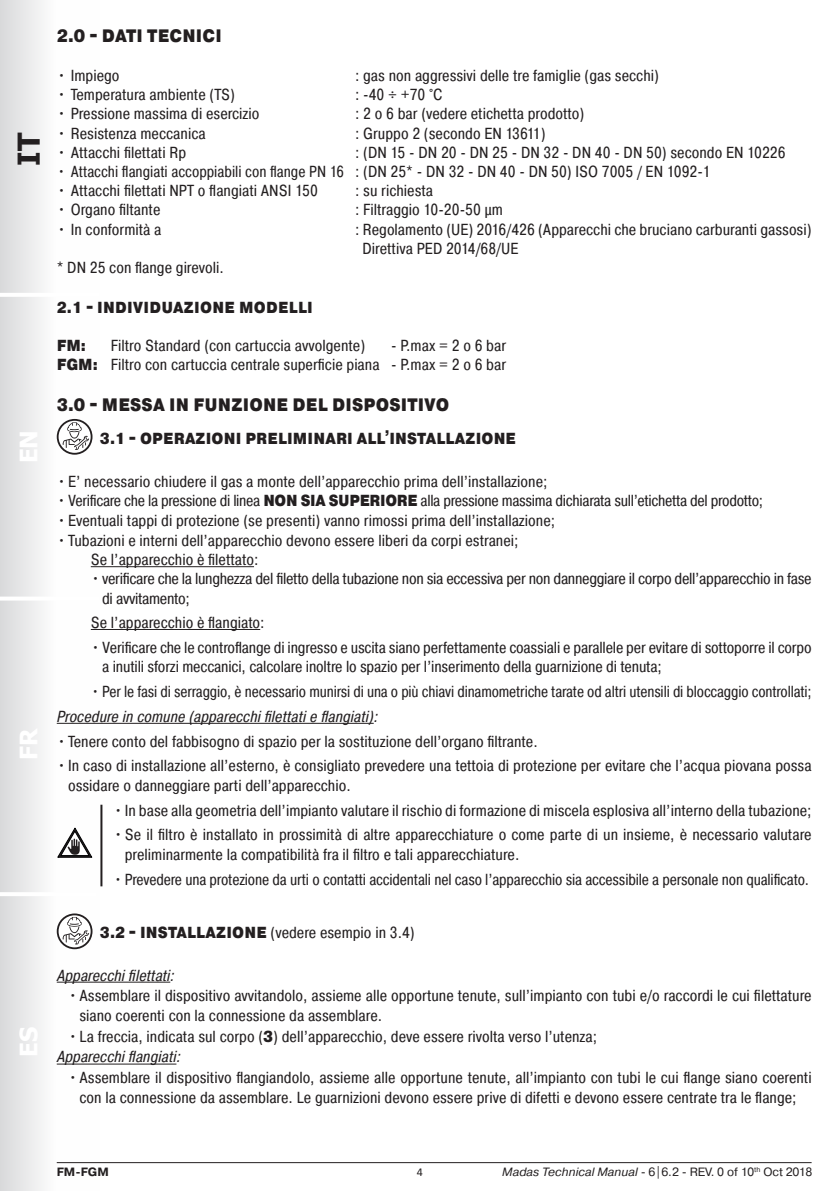
<style>
.page{position:relative;width:840px;height:1191px;background:#fff}
.page>*{position:absolute;margin:0;border:0;box-sizing:border-box;transform-origin:0 0}
.t1{font:700 30px "Tahoma";color:#231f20}
.t2{font:700 24px "Tahoma";color:#fff}
.t3{font:900 18px "Pragmatica Cond";letter-spacing:.01em;color:#231f20}
.t4{font:16px/19.2px "Pragmatica Cond";color:#231f20}
.t5{font:16px/19.2px "Pragmatica Cond";letter-spacing:-.02em;color:#231f20}
.t6{font:16px "Pragmatica Cond";color:#231f20;scale:.96 1}
.t7{font:16px "Pragmatica Cond";color:#231f20;scale:.95 1}
.t8{font:italic 16px "Pragmatica Cond";color:#231f20}
.t9{font:900 16px "Pragmatica Cond";letter-spacing:.01em;color:#231f20}
.t10{font:12px "Pragmatica";color:#231f20}
.t11{font:700 12px "Pragmatica";color:#231f20}
.t12{font:12px "Calibri";color:#231f20}
.s1{font-weight:900}
.s2{font-style:italic}
</style>
<div class="page">
<div style="left:0;top:0;width:99px;height:1191px;background:linear-gradient(to right,#e0e0e1,#fff)"></div>
<hr style="left:0;top:892px;width:96px;height:4px;background:#fff">
<hr style="left:0;top:596px;width:99px;height:4px;background:#fff">
<hr style="left:0;top:293px;width:99px;height:4px;background:#fff">
<hr style="left:57px;top:1162px;width:754px;height:1px;background:#231f20">
<hr style="left:91px;top:566px;width:163px;height:1px;background:#231f20">
<svg style="left:57px;top:419px;width:35px;height:36px"></svg>
<svg style="left:59px;top:421px;width:32px;height:32px"></svg>
<svg style="left:63px;top:422px;width:26px;height:28px"></svg>
<hr style="left:91px;top:629px;width:169px;height:1px;background:#231f20">
<hr style="left:57px;top:723px;width:316px;height:1px;background:#231f20">
<hr style="left:57px;top:981px;width:113px;height:1px;background:#231f20">
<hr style="left:57px;top:1063px;width:119px;height:1px;background:#231f20">
<svg style="left:57px;top:913px;width:35px;height:36px"></svg>
<svg style="left:59px;top:915px;width:32px;height:32px"></svg>
<svg style="left:63px;top:917px;width:26px;height:27px"></svg>
<hr style="left:100px;top:804px;width:2px;height:82px;background:#231f20">
<svg style="left:58px;top:828px;width:34px;height:29px"></svg>
<h1 class="t1" style="left:8px;top:166px;width:34px;rotate:-90deg">IT</h1>
<h2 class="t2" style="left:12px;top:463px;width:35px;rotate:-90deg">EN</h2>
<h2 class="t2" style="left:12px;top:760px;width:33px;rotate:-90deg">FR</h2>
<h2 class="t2" style="left:12px;top:1056px;width:31px;rotate:-90deg">ES</h2>
<p class="t3" style="left:57px;top:25px;width:166px">2.0 - DATI TECNICI</p>
<p class="t4" style="left:57px;top:66px;width:64px">• Impiego</p>
<p class="t4" style="left:355px;top:66px;width:305px">: gas non aggressivi delle tre famiglie (gas secchi)</p>
<p class="t4" style="left:57px;top:85px;width:179px">• Temperatura ambiente (TS)</p>
<p class="t4" style="left:355px;top:85px;width:89px">: -40 ÷ +70 °C</p>
<p class="t4" style="left:57px;top:104px;width:204px">• Pressione massima di esercizio</p>
<p class="t4" style="left:355px;top:104px;width:230px">: 2 o 6 bar (vedere etichetta prodotto)</p>
<p class="t4" style="left:57px;top:123px;width:150px">• Resistenza meccanica</p>
<p class="t4" style="left:355px;top:123px;width:192px">: Gruppo 2 (secondo EN 13611)</p>
<p class="t4" style="left:57px;top:142px;width:131px">• Attacchi filettati Rp</p>
<p class="t4" style="left:355px;top:142px;width:432px">: (DN 15 - DN 20 - DN 25 - DN 32 - DN 40 - DN 50) secondo EN 10226</p>
<p class="t6" style="left:57px;top:161px;width:682px">• Attacchi flangiati accoppiabili con flange PN 16 : (DN 25* - DN 32 - DN 40 - DN 50) ISO 7005 / EN 1092-1</p>
<p class="t4" style="left:57px;top:181px;width:262px">• Attacchi filettati NPT o flangiati ANSI 150</p>
<p class="t4" style="left:355px;top:181px;width:79px">: su richiesta</p>
<p class="t4" style="left:57px;top:200px;width:105px">• Organo filtante</p>
<p class="t4" style="left:355px;top:200px;width:149px">: Filtraggio 10-20-50 µm</p>
<p class="t4" style="left:57px;top:219px;width:106px">• In conformità a</p>
<p class="t4" style="left:355px;top:219px;width:457px">: Regolamento (UE) 2016/426 (Apparecchi che bruciano carburanti gassosi)</p>
<p class="t4" style="left:362px;top:238px;width:157px">Direttiva PED 2014/68/UE</p>
<p class="t4" style="left:57px;top:258px;width:168px">* DN 25 con flange girevoli.</p>
<p class="t9" style="left:57px;top:297px;width:257px">2.1 - INDIVIDUAZIONE MODELLI</p>
<p class="t9" style="left:57px;top:335px;width:31px">FM:</p>
<p class="t4" style="left:111px;top:336px;width:256px">Filtro Standard (con cartuccia avvolgente)</p>
<p class="t4" style="left:391px;top:336px;width:116px">- P.max = 2 o 6 bar</p>
<p class="t4" style="left:57px;top:355px;width:450px"><span class="s1">FGM:</span> Filtro con cartuccia centrale superficie piana - P.max = 2 o 6 bar</p>
<p class="t3" style="left:57px;top:393px;width:393px">3.0 - MESSA IN FUNZIONE DEL DISPOSITIVO</p>
<p class="t9" style="left:100px;top:428px;width:417px">3.1 - OPERAZIONI PRELIMINARI ALL’INSTALLAZIONE</p>
<p class="t4" style="left:57px;top:472px;width:492px">•E’ necessario chiudere il gas a monte dell’apparecchio prima dell’installazione;</p>
<p class="t5" style="left:57px;top:491px;width:707px">•Verificare che la pressione di linea <span class="s1">NON SIA SUPERIORE</span> alla pressione massima dichiarata sull’etichetta del prodotto;</p>
<p class="t4" style="left:57px;top:510px;width:499px">•Eventuali tappi di protezione (se presenti) vanno rimossi prima dell’installazione;</p>
<p class="t4" style="left:57px;top:531px;width:463px">•Tubazioni e interni dell’apparecchio devono essere liberi da corpi estranei;</p>
<p class="t4" style="left:91px;top:550px;width:169px">Se l’apparecchio è filettato:</p>
<p class="t5" style="left:102px;top:569px;width:710px;text-indent:-11px">•verificare che la lunghezza del filetto della tubazione non sia eccessiva per non danneggiare il corpo dell’apparecchio in fase di avvitamento;</p>
<p class="t4" style="left:91px;top:612px;width:175px">Se l’apparecchio è flangiato:</p>
<p class="t4" style="left:102px;top:637px;width:710px;text-indent:-11px">•Verificare che le controflange di ingresso e uscita siano perfettamente coassiali e parallele per evitare di sottoporre il corpo a inutili sforzi meccanici, calcolare inoltre lo spazio per l’inserimento della guarnizione di tenuta;</p>
<p class="t7" style="left:91px;top:681px;width:759px">• Per le fasi di serraggio, è necessario munirsi di una o più chiavi dinamometriche tarate od altri utensili di bloccaggio controllati;</p>
<p class="t8" style="left:57px;top:706px;width:323px">Procedure in comune (apparecchi filettati e flangiati):</p>
<p class="t4" style="left:57px;top:731px;width:482px">•Tenere conto del fabbisogno di spazio per la sostituzione dell’organo filtrante.</p>
<p class="t4" style="left:68px;top:756px;width:744px;text-indent:-11px">•In caso di installazione all’esterno, è consigliato prevedere una tettoia di protezione per evitare che l’acqua piovana possa ossidare o danneggiare parti dell’apparecchio.</p>
<p class="t4" style="left:113px;top:800px;width:699px">•In base alla geometria dell’impianto valutare il rischio di formazione di miscela esplosiva all’interno della tubazione;</p>
<p class="t4" style="left:125px;top:825px;width:687px;text-indent:-11px">•Se il filtro è installato in prossimità di altre apparecchiature o come parte di un insieme, è necessario valutare preliminarmente la compatibilità fra il filtro e tali apparecchiature.</p>
<p class="t6" style="left:113px;top:869px;width:725px">•Prevedere una protezione da urti o contatti accidentali nel caso l’apparecchio sia accessibile a personale non qualificato.</p>
<p class="t4" style="left:100px;top:922px;width:316px"><span class="s1">3.2 - INSTALLAZIONE</span> (vedere esempio in 3.4)</p>
<p class="t8" style="left:57px;top:965px;width:119px">Apparecchi filettati:</p>
<p class="t4" style="left:79px;top:986px;width:733px;text-indent:-11px">•Assemblare il dispositivo avvitandolo, assieme alle opportune tenute, sull’impianto con tubi e/o raccordi le cui filettature siano coerenti con la connessione da assemblare.</p>
<p class="t4" style="left:68px;top:1026px;width:530px">•La freccia, indicata sul corpo (<span class="s1">3</span>) dell’apparecchio, deve essere rivolta verso l’utenza;</p>
<p class="t8" style="left:57px;top:1047px;width:125px">Apparecchi flangiati:</p>
<p class="t4" style="left:68px;top:1068px;width:744px;text-align:center">•Assemblare il dispositivo flangiandolo, assieme alle opportune tenute, all’impianto con tubi le cui flange siano coerenti con la connessione da assemblare. Le guarnizioni devono essere prive di difetti e devono essere centrate tra le flange;</p>
<p class="t11" style="left:57px;top:1164px;width:54px">FM-FGM</p>
<p class="t10" style="left:502px;top:1164px;width:311px"><span class="s2">Madas Technical Manual</span> - 6|6.2 - REV. 0 of 10<sup>th</sup> Oct 2018</p>
<p class="t12" style="left:416px;top:1163px;width:8px">4</p>
</div>
